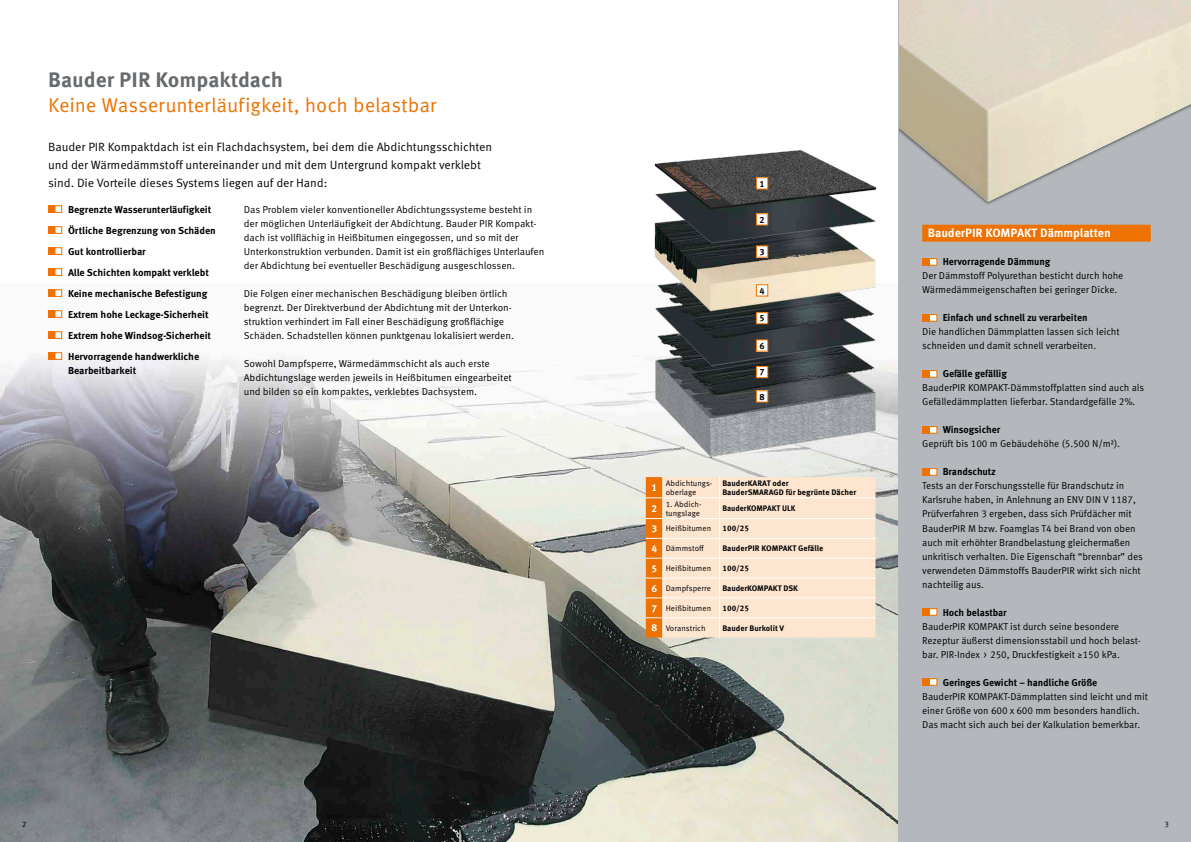
<style>
.page{position:relative;width:1191px;height:842px;background:#fff}
.page>*{position:absolute;margin:0;border:0;box-sizing:border-box;transform-origin:0 0}
.t1{font:700 21px "Meta Correspondence Pro";color:#676b6e}
.t2{font:20px "Meta Correspondence Pro";letter-spacing:-.01em;color:#ed7201}
.t3{font:12px/18px "Meta Correspondence Pro";letter-spacing:-.01em;color:#000}
.t4{font:700 12px "Meta Correspondence Pro";letter-spacing:-.01em;color:#fff}
.t5{font:10px/14px "Meta Correspondence Pro";letter-spacing:-.01em;color:#000}
.t6{font:700 10px/21px "Meta Correspondence Pro";letter-spacing:-.01em;color:#000}
.t7{font:700 10px "Meta Correspondence Pro";color:#fff}
.t8{font:700 9px "Meta Correspondence Pro";color:#000}
.t9{font:700 8px/9px "Meta Correspondence Pro";color:#000}
.t10{font:8px/9px "Meta Correspondence Pro";color:#000}
.t11{font:700 8px "Meta Correspondence Pro";color:#000;scale:.96 1}
.s1{font-weight:700;font-size:10px;color:#fff}
</style>
<div class="page">
<img style="left:0;top:284px;width:899px;height:558px">
<div style="left:899px;top:0;width:292px;height:842px;background:#b4b8bc"></div>
<svg style="left:646px;top:477px;width:229px;height:161px;background:#fbdec4"></svg>
<img style="left:644px;top:150px;width:238px;height:308px">
<div style="left:756px;top:178px;width:11px;height:11px;background:#fff"></div>
<div style="left:756px;top:177px;width:12px;height:13px;border:1px solid #ed7201"></div>
<div style="left:756px;top:214px;width:11px;height:11px;background:#fff"></div>
<div style="left:756px;top:213px;width:12px;height:13px;border:1px solid #ed7201"></div>
<div style="left:756px;top:246px;width:11px;height:11px;background:#fff"></div>
<div style="left:756px;top:245px;width:12px;height:13px;border:1px solid #ed7201"></div>
<div style="left:756px;top:285px;width:11px;height:11px;background:#fff"></div>
<div style="left:756px;top:284px;width:12px;height:13px;border:1px solid #ed7201"></div>
<div style="left:756px;top:312px;width:11px;height:12px;background:#fff"></div>
<div style="left:756px;top:312px;width:12px;height:12px;border:1px solid #ed7201"></div>
<div style="left:756px;top:340px;width:11px;height:11px;background:#fff"></div>
<div style="left:756px;top:339px;width:12px;height:13px;border:1px solid #ed7201"></div>
<div style="left:756px;top:366px;width:11px;height:12px;background:#fff"></div>
<div style="left:756px;top:366px;width:12px;height:12px;border:1px solid #ed7201"></div>
<div style="left:756px;top:391px;width:11px;height:11px;background:#fff"></div>
<div style="left:756px;top:390px;width:12px;height:13px;border:1px solid #ed7201"></div>
<div style="left:48px;top:205px;width:7px;height:8px;background:#ed7201"></div>
<svg style="left:55px;top:205px;width:7px;height:8px"></svg>
<div style="left:48px;top:226px;width:7px;height:8px;background:#ed7201"></div>
<svg style="left:55px;top:226px;width:7px;height:8px"></svg>
<div style="left:48px;top:247px;width:7px;height:8px;background:#ed7201"></div>
<svg style="left:55px;top:247px;width:7px;height:8px"></svg>
<div style="left:48px;top:268px;width:7px;height:8px;background:#ed7201"></div>
<svg style="left:55px;top:268px;width:7px;height:8px"></svg>
<div style="left:48px;top:289px;width:7px;height:8px;background:#ed7201"></div>
<svg style="left:55px;top:289px;width:7px;height:8px"></svg>
<div style="left:48px;top:310px;width:7px;height:8px;background:#ed7201"></div>
<svg style="left:55px;top:310px;width:7px;height:8px"></svg>
<div style="left:48px;top:331px;width:7px;height:8px;background:#ed7201"></div>
<svg style="left:55px;top:331px;width:7px;height:8px"></svg>
<div style="left:48px;top:352px;width:7px;height:8px;background:#ed7201"></div>
<svg style="left:55px;top:352px;width:7px;height:8px"></svg>
<img style="left:899px;top:0;width:292px;height:205px">
<div style="left:922px;top:225px;width:228px;height:17px;background:#ed7201"></div>
<div style="left:922px;top:258px;width:7px;height:7px;background:#ed7201"></div>
<svg style="left:929px;top:258px;width:8px;height:8px"></svg>
<div style="left:922px;top:314px;width:7px;height:7px;background:#ed7201"></div>
<svg style="left:929px;top:314px;width:8px;height:8px"></svg>
<div style="left:922px;top:370px;width:7px;height:7px;background:#ed7201"></div>
<svg style="left:929px;top:370px;width:8px;height:8px"></svg>
<div style="left:922px;top:426px;width:7px;height:7px;background:#ed7201"></div>
<svg style="left:929px;top:426px;width:8px;height:8px"></svg>
<div style="left:922px;top:468px;width:7px;height:7px;background:#ed7201"></div>
<svg style="left:929px;top:468px;width:8px;height:8px"></svg>
<div style="left:922px;top:608px;width:7px;height:7px;background:#ed7201"></div>
<svg style="left:929px;top:608px;width:8px;height:8px"></svg>
<div style="left:922px;top:678px;width:7px;height:7px;background:#ed7201"></div>
<svg style="left:929px;top:678px;width:8px;height:8px"></svg>
<h1 class="t1" style="left:48px;top:63px;width:236px">Bauder PIR Kompaktdach</h1>
<h2 class="t2" style="left:48px;top:90px;width:390px">Keine Wasserunterläufigkeit, hoch belastbar</h2>
<p class="t3" style="left:48px;top:137px;width:445px">Bauder PIR Kompaktdach ist ein Flachdachsystem, bei dem die Abdichtungsschichten und der Wärmedämmstoff untereinander und mit dem Untergrund kompakt verklebt sind. Die Vorteile dieses Systems liegen auf der Hand:</p>
<p class="t6" style="left:68px;top:198px;width:149px">Begrenzte Wasserunterläufigkeit<br>Örtliche Begrenzung von Schäden<br>Gut kontrollierbar<br>Alle Schichten kompakt verklebt<br>Keine mechanische Befestigung<br>Extrem hohe Leckage-Sicherheit<br>Extrem hohe Windsog-Sicherheit<br>Hervorragende handwerkliche</p>
<p class="t6" style="left:68px;top:359px;width:70px">Bearbeitbarkeit</p>
<p class="t5" style="left:244px;top:201px;width:302px">Das Problem vieler konventioneller Abdichtungssysteme besteht in der möglichen Unterläufigkeit der Abdichtung. Bauder PIR Kompakt&shy;dach ist vollflächig in Heißbitumen eingegossen, und so mit der Unterkonstruktion verbunden. Damit ist ein großflächiges Unterlaufen der Abdichtung bei eventueller Beschädigung ausgeschlossen.</p>
<p class="t5" style="left:244px;top:285px;width:271px">Die Folgen einer mechanischen Beschädigung bleiben örtlich begrenzt. Der Direktverbund der Abdichtung mit der Unterkon&shy;struktion verhindert im Fall einer Beschädigung großflächige Schäden. Schadstellen können punktgenau lokalisiert werden.</p>
<p class="t5" style="left:244px;top:355px;width:269px">Sowohl Dampfsperre, Wärmedämmschicht als auch erste<br>Abdichtungslage werden jeweils in Heißbitumen eingearbeitet und bilden so ein kompaktes, verklebtes Dachsystem.</p>
<p class="t8" style="left:759px;top:177px;width:7px">1</p>
<p class="t8" style="left:759px;top:213px;width:7px">2</p>
<p class="t8" style="left:759px;top:245px;width:7px">3</p>
<p class="t8" style="left:759px;top:284px;width:7px">4</p>
<p class="t8" style="left:759px;top:311px;width:7px">5</p>
<p class="t8" style="left:759px;top:339px;width:7px">6</p>
<p class="t8" style="left:759px;top:365px;width:7px">7</p>
<p class="t8" style="left:759px;top:390px;width:7px">8</p>
<p class="t7" style="left:651px;top:480px;width:7px">1</p>
<p class="t10" style="left:665px;top:478px;width:48px">Abdichtungs&shy;oberlage</p>
<p class="t9" style="left:722px;top:478px;width:135px">BauderKARAT oder<br>BauderSMARAGD für begrünte Dächer</p>
<p class="t7" style="left:651px;top:501px;width:7px">2</p>
<p class="t10" style="left:665px;top:499px;width:37px">1. Abdich&shy;tungslage</p>
<p class="t11" style="left:722px;top:502px;width:78px">BauderKOMPAKT ULK</p>
<p class="t10" style="left:651px;top:524px;width:61px"><span class="s1">3</span> Heißbitumen</p>
<p class="t9" style="left:722px;top:524px;width:28px">100/25</p>
<p class="t10" style="left:651px;top:543px;width:54px"><span class="s1">4</span> Dämmstoff</p>
<p class="t9" style="left:722px;top:543px;width:102px">BauderPIR KOMPAKT Gefälle</p>
<p class="t10" style="left:651px;top:563px;width:61px"><span class="s1">5</span> Heißbitumen</p>
<p class="t9" style="left:722px;top:563px;width:28px">100/25</p>
<p class="t10" style="left:651px;top:583px;width:61px"><span class="s1">6</span> Dampfsperre</p>
<p class="t9" style="left:722px;top:583px;width:77px">BauderKOMPAKT DSK</p>
<p class="t10" style="left:651px;top:603px;width:61px"><span class="s1">7</span> Heißbitumen</p>
<p class="t9" style="left:722px;top:603px;width:28px">100/25</p>
<p class="t10" style="left:651px;top:623px;width:56px"><span class="s1">8</span> Voranstrich</p>
<p class="t9" style="left:722px;top:623px;width:63px">Bauder Burkolit V</p>
<p class="t4" style="left:928px;top:224px;width:184px">BauderPIR KOMPAKT Dämmplatten</p>
<p class="t6" style="left:942px;top:251px;width:109px">Hervorragende Dämmung</p>
<p class="t5" style="left:922px;top:268px;width:203px">Der Dämmstoff Polyurethan besticht durch hohe<br>Wärmedämmeigenschaften bei geringer Dicke.</p>
<p class="t6" style="left:942px;top:307px;width:146px">Einfach und schnell zu verarbeiten</p>
<p class="t5" style="left:922px;top:324px;width:199px">Die handlichen Dämmplatten lassen sich leicht schneiden und damit schnell verarbeiten.</p>
<p class="t6" style="left:942px;top:363px;width:66px">Gefälle gefällig</p>
<p class="t5" style="left:922px;top:380px;width:223px">BauderPIR KOMPAKT-Dämmstoffplatten sind auch als<br>Gefälledämmplatten lieferbar. Standardgefälle 2%.</p>
<p class="t6" style="left:942px;top:419px;width:59px">Winsogsicher</p>
<p class="t5" style="left:922px;top:436px;width:199px">Geprüft bis 100 m Gebäudehöhe (5.500 N/m²).</p>
<p class="t6" style="left:942px;top:461px;width:55px">Brandschutz</p>
<p class="t5" style="left:922px;top:478px;width:222px">Tests an der Forschungsstelle für Brandschutz in Karlsruhe haben, in Anlehnung an ENV DIN V 1187, Prüfverfahren 3 ergeben, dass sich Prüfdächer mit BauderPIR M bzw. Foamglas T4 bei Brand von oben auch mit erhöhter Brandbelastung gleichermaßen unkritisch verhalten. Die Eigenschaft “brennbar” des verwendeten Dämmstoffs BauderPIR wirkt sich nicht nachteilig aus.</p>
<p class="t6" style="left:942px;top:601px;width:66px">Hoch belastbar</p>
<p class="t5" style="left:922px;top:618px;width:220px">BauderPIR KOMPAKT ist durch seine besondere<br>Rezeptur äußerst dimensionsstabil und hoch belast&shy;bar. PIR-Index &gt; 250, Druckfestigkeit ≥150 kPa.</p>
<p class="t6" style="left:942px;top:671px;width:156px">Geringes Gewicht – handliche Größe</p>
<p class="t5" style="left:922px;top:688px;width:227px">BauderPIR KOMPAKT-Dämmplatten sind leicht und mit einer Größe von 600 x 600 mm besonders handlich.<br>Das macht sich auch bei der Kalkulation bemerkbar.</p>
<p class="t10" style="left:22px;top:819px;width:6px">2</p>
<p class="t10" style="left:1164px;top:819px;width:6px">3</p>
</div>
